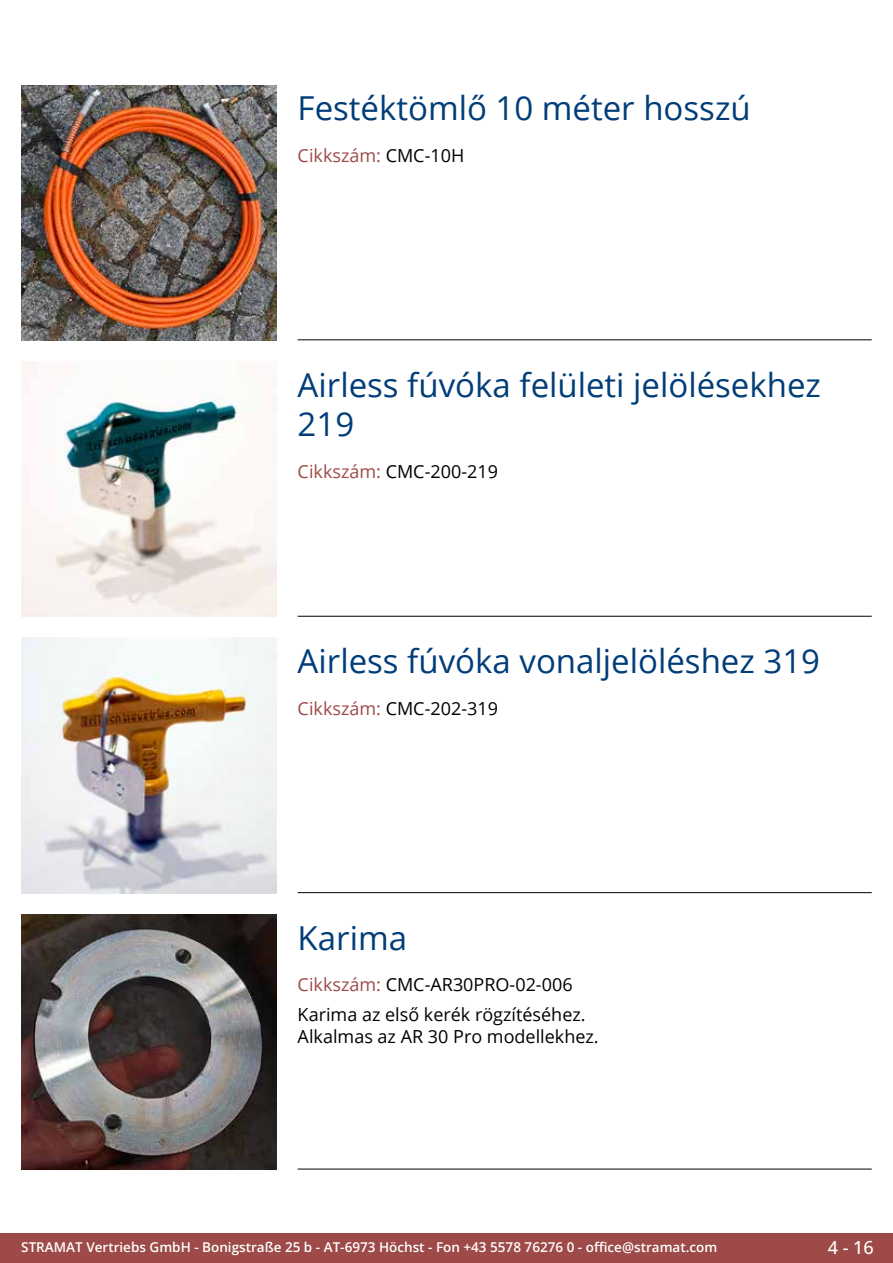
<style>
.page{position:relative;width:893px;height:1263px;background:#fff}
.page>*{position:absolute;margin:0;border:0;box-sizing:border-box;transform-origin:0 0}
.t1{font:33px/39.6px "Open Sans";color:#003d79}
.t2{font:18px/21.6px "Open Sans";color:#000}
.t3{font:18px "Open Sans";color:#9d4a48}
.t4{font:500 18px "Open Sans";color:#fff}
.t5{font:600 13.5px "Open Sans";color:#fff}
.s1{color:#000}
.s2{color:#9d4a48}
</style>
<div class="page">
<div style="left:0;top:1233px;width:893px;height:30px;background:#9d4a48"></div>
<hr style="left:298px;top:340px;width:574px;height:1px;background:#000">
<hr style="left:298px;top:616px;width:574px;height:1px;background:#000">
<hr style="left:298px;top:892px;width:574px;height:1px;background:#000">
<hr style="left:298px;top:1169px;width:574px;height:1px;background:#000">
<img style="left:21px;top:85px;width:255px;height:255px">
<img style="left:21px;top:361px;width:255px;height:256px">
<img style="left:21px;top:638px;width:255px;height:255px">
<img style="left:21px;top:914px;width:255px;height:255px">
<h1 class="t1" style="left:298px;top:88px;width:455px">Festéktömlő 10 méter hosszú</h1>
<p class="t3" style="left:298px;top:143px;width:168px">Cikkszám: <span class="s1">CMC-10H</span></p>
<h1 class="t1" style="left:298px;top:364px;width:525px">Airless fúvóka felületi jelölésekhez<br>219</h1>
<p class="t2" style="left:298px;top:460px;width:202px"><span class="s2">Cikkszám:</span> CMC-200-219</p>
<h1 class="t1" style="left:298px;top:640px;width:524px">Airless fúvóka vonaljelöléshez 319</h1>
<p class="t2" style="left:298px;top:697px;width:202px"><span class="s2">Cikkszám:</span> CMC-202-319</p>
<h1 class="t1" style="left:298px;top:917px;width:111px">Karima</h1>
<p class="t2" style="left:298px;top:973px;width:276px"><span class="s2">Cikkszám:</span> CMC-AR30PRO-02-006</p>
<p class="t2" style="left:298px;top:1003px;width:303px">Karima az első kerék rögzítéséhez.<br>Alkalmas az AR 30 Pro modellekhez.</p>
<p class="t5" style="left:21px;top:1238px;width:698px">STRAMAT Vertriebs GmbH - Bonigstraße 25 b - AT-6973 Höchst - Fon +43 5578 76276 0 - office@stramat.com</p>
<p class="t4" style="left:828px;top:1234px;width:48px">4 - 16</p>
</div>
